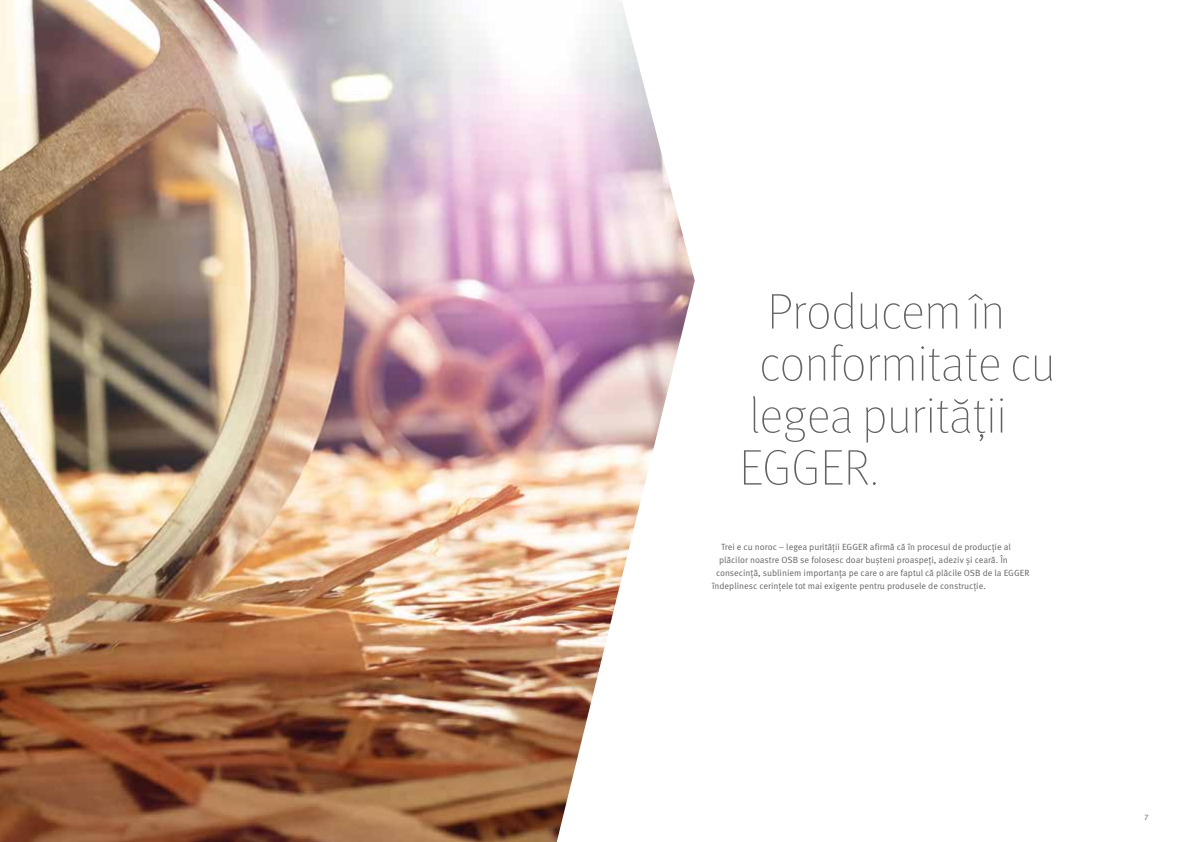
<style>
.page{position:relative;width:1191px;height:842px;background:#fff}
.page>*{position:absolute;margin:0;border:0;box-sizing:border-box;transform-origin:0 0}
.t1{font:100 50px "Meta Pro";color:#636362}
.t2{font:9px "Meta Pro";color:#636362}
.t3{font:8px "Meta Pro";color:#636362}
</style>
<div class="page">
<img style="left:0;top:0;width:694px;height:842px">
<h1 class="t1" style="left:767px;top:277px;width:239px">Producem în</h1>
<h1 class="t1" style="left:759px;top:329px;width:297px">conformitate cu</h1>
<h1 class="t1" style="left:749px;top:381px;width:259px">legea purității</h1>
<h1 class="t1" style="left:739px;top:433px;width:140px">EGGER.</h1>
<p class="t2" style="left:721px;top:541px;width:291px">Trei e cu noroc – legea purității EGGER afirmă că în procesul de producție al</p>
<p class="t2" style="left:719px;top:554px;width:290px">plăcilor noastre OSB se folosesc doar bușteni proaspeți, adeziv și ceară. În</p>
<p class="t2" style="left:716px;top:567px;width:315px">consecință, subliniem importanța pe care o are faptul că plăcile OSB de la EGGER</p>
<p class="t2" style="left:712px;top:580px;width:275px">îndeplinesc cerințele tot mai exigente pentru produsele de construcție.</p>
<p class="t3" style="left:1144px;top:812px;width:6px">7</p>
</div>
